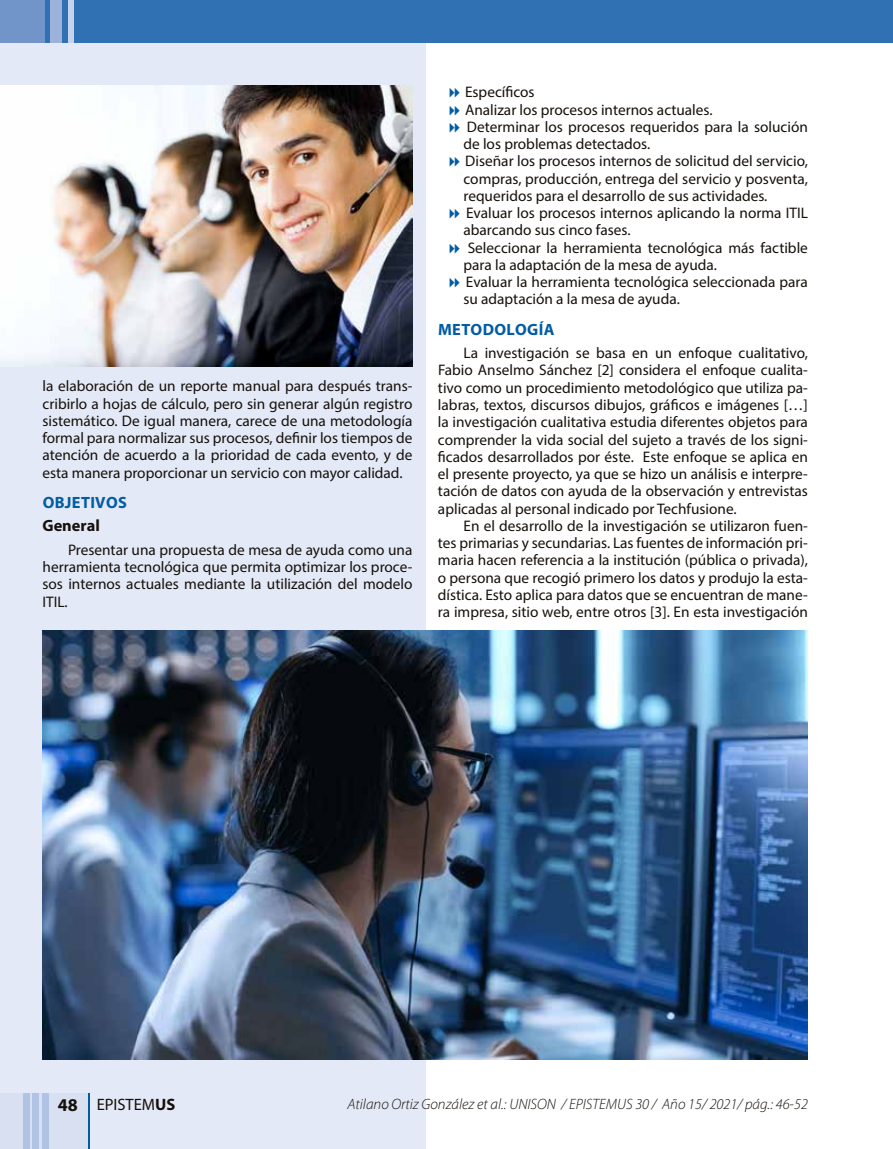
<style>
.page{position:relative;width:893px;height:1149px;background:#fff}
.page>*{position:absolute;margin:0;border:0;box-sizing:border-box;transform-origin:0 0}
.t1{font:16.5px "Myriad Pro";color:#16100a}
.t2{font:700 16.35px "Myriad Pro";letter-spacing:.02em;color:#005ca4}
.t3{font:700 16.35px "Myriad Pro";color:#16100a}
.t4{font:15.3px/17.2px "Myriad Pro";color:#16100a;text-align:justify}
.t5{font:italic 300 15px "Myriad Pro";color:#16100a}
.s1{font-weight:700;font-size:18px}
.s2{font-weight:700}
</style>
<div class="page">
<div style="left:0;top:0;width:425px;height:1148px;background:#e3e9f6"></div>
<div style="left:0;top:0;width:893px;height:43px;background:#2f71b2"></div>
<div style="left:0;top:0;width:44px;height:43px;background:#7194c9"></div>
<div style="left:50px;top:0;width:12px;height:43px;background:#9cb2db"></div>
<div style="left:68px;top:0;width:6px;height:43px;background:#c6d3ec"></div>
<img style="left:0;top:85px;width:412px;height:282px">
<img style="left:43px;top:630px;width:765px;height:429px">
<div style="left:0;top:1092px;width:89px;height:56px;background:#d8e0f2"></div>
<div style="left:23px;top:1092px;width:6px;height:56px;background:#b1c3e4"></div>
<div style="left:32px;top:1092px;width:7px;height:56px;background:#b1c3e4"></div>
<div style="left:42px;top:1092px;width:6px;height:56px;background:#b1c3e4"></div>
<hr style="left:88px;top:1092px;width:1px;height:56px;background:#005ca4">
<p class="t4" style="left:43px;top:377px;width:371px">la elaboración de un reporte manual para después trans&shy;cribirlo a hojas de cálculo, pero sin generar algún registro sistemático. De igual manera, carece de una metodología formal para normalizar sus procesos, definir los tiempos de atención de acuerdo a la prioridad de cada evento, y de esta manera proporcionar un servicio con mayor calidad.</p>
<p class="t2" style="left:43px;top:491px;width:86px">OBJETIVOS</p>
<p class="t3" style="left:43px;top:515px;width:59px">General</p>
<p class="t4" style="left:43px;top:540px;width:371px;text-indent:26px">Presentar una propuesta de mesa de ayuda como una herramienta tecnológica que permita optimizar los proce&shy;sos internos actuales mediante la utilización del modelo ITIL.</p>
<p class="t4" style="left:463px;top:83px;width:346px;text-align:left">Específicos<br>Analizar los procesos internos actuales.<br>Determinar los procesos requeridos para la solución de los problemas detectados.<br>Diseñar los procesos internos de solicitud del servicio, compras, producción, entrega del servicio y posventa, requeridos para el desarrollo de sus actividades.<br>Evaluar los procesos internos aplicando la norma ITIL abarcando sus cinco fases.<br>Seleccionar la herramienta tecnológica más factible para la adaptación de la mesa de ayuda.<br>Evaluar la herramienta tecnológica seleccionada para su adaptación a la mesa de ayuda.</p>
<p class="t2" style="left:438px;top:318px;width:118px">METODOLOGÍA</p>
<p class="t4" style="left:438px;top:344px;width:371px;text-indent:26px">La investigación se basa en un enfoque cualitativo, Fabio Anselmo Sánchez [2] considera el enfoque cualita&shy;tivo como un procedimiento metodológico que utiliza pa&shy;labras, textos, discursos dibujos, gráficos e imágenes […] la investigación cualitativa estudia diferentes objetos para comprender la vida social del sujeto a través de los signi&shy;ficados desarrollados por éste. Este enfoque se aplica en el presente proyecto, ya que se hizo un análisis e interpre&shy;tación de datos con ayuda de la observación y entrevistas aplicadas al personal indicado por Techfusione.</p>
<p class="t4" style="left:438px;top:516px;width:371px;text-indent:26px">En el desarrollo de la investigación se utilizaron fuen&shy;tes primarias y secundarias. Las fuentes de información pri&shy;maria hacen referencia a la institución (pública o privada), o persona que recogió primero los datos y produjo la esta&shy;dística. Esto aplica para datos que se encuentran de mane&shy;ra impresa, sitio web, entre otros [3]. En esta investigación</p>
<p class="t1" style="left:58px;top:1093px;width:119px"><span class="s1">48</span> EPISTEM<span class="s2">US</span></p>
<p class="t5" style="left:347px;top:1094px;width:462px">Atilano Ortiz González et al.: UNISON / EPISTEMUS 30 / Año 15/ 2021/ pág.: 46-52</p>
</div>
